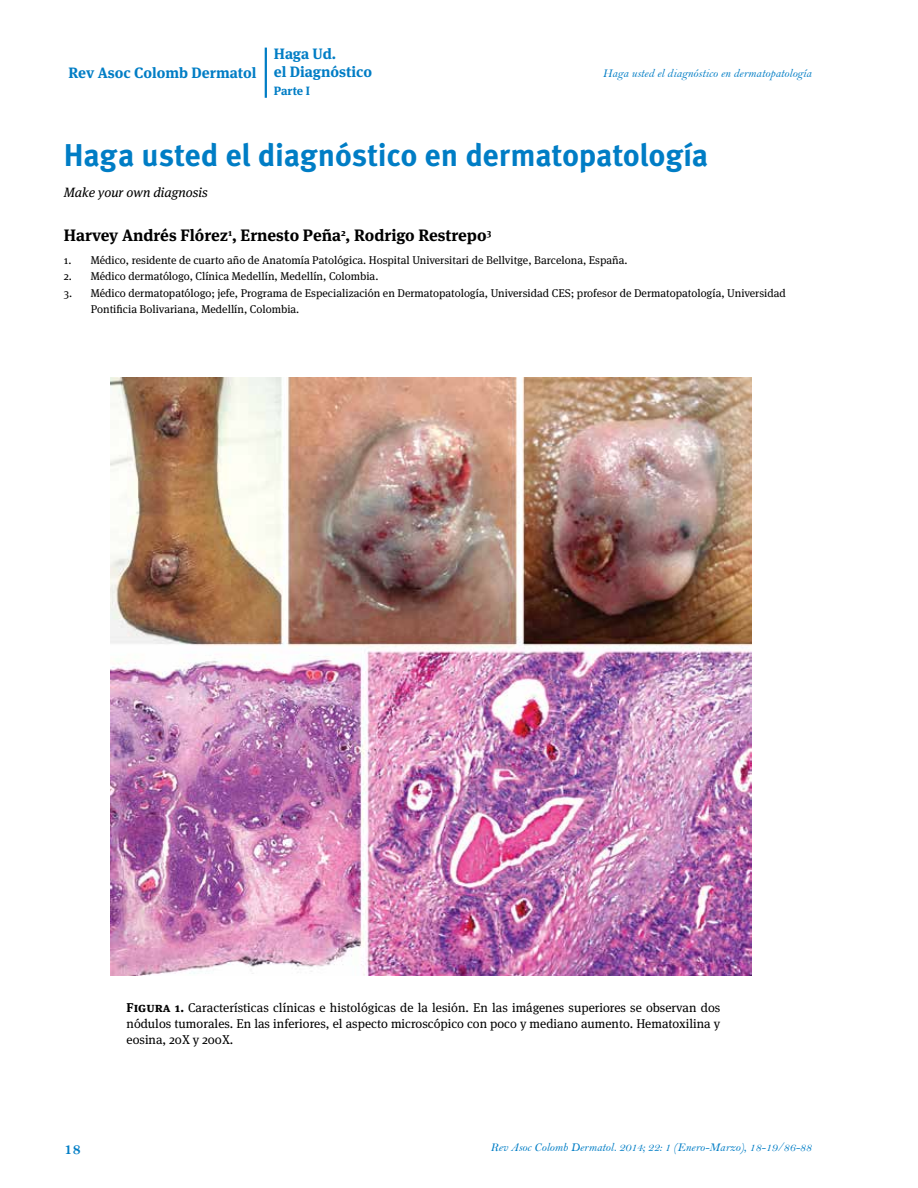
<style>
.page{position:relative;width:918px;height:1188px;background:#fff}
.page>*{position:absolute;margin:0;border:0;box-sizing:border-box;transform-origin:0 0}
.t1{font:700 31.5px "Meta Pro";letter-spacing:-.01em;color:#007dc5}
.t2{font:700 16.5px "Meta Serif OT";color:#000}
.t3{font:16.5px "Bell MT Bold";color:#007dc5}
.t4{font:700 15px/18px "Meta Serif OT";color:#007dc5}
.t5{font:italic 13.5px "Meta Serif OT";color:#000}
.t6{font:12.75px/15.8px "Meta Serif OT";color:#000;text-align:justify}
.t7{font:12px "Bell MT Italic";color:#007dc5}
.t8{font:700 12px "Meta Serif OT";color:#007dc5}
.t9{font:11.25px/16.5px "Meta Serif OT";color:#000}
.s1{font-weight:700}
</style>
<div class="page">
<hr style="left:265px;top:48px;width:2px;height:50px;background:#007dc5">
<img style="left:110px;top:378px;width:641px;height:597px">
<h3 class="t4" style="left:68px;top:64px;width:189px">Rev Asoc Colomb Dermatol</h3>
<h3 class="t4" style="left:274px;top:45px;width:100px">Haga Ud.<br>el Diagnóstico</h3>
<p class="t8" style="left:274px;top:84px;width:38px">Parte I</p>
<p class="t7" style="left:603px;top:66px;width:210px">Haga usted el diagnóstico en dermatopatología</p>
<h1 class="t1" style="left:64px;top:135px;width:646px">Haga usted el diagnóstico en dermatopatología</h1>
<p class="t5" style="left:64px;top:184px;width:146px">Make your own diagnosis</p>
<h2 class="t2" style="left:64px;top:225px;width:429px">Harvey Andrés Flórez<sup>1</sup>, Ernesto Peña<sup>2</sup>, Rodrigo Restrepo<sup>3</sup></h2>
<p class="t9" style="left:64px;top:252px;width:565px">1. Médico, residente de cuarto año de Anatomía Patológica. Hospital Universitari de Bellvitge, Barcelona, España.</p>
<p class="t9" style="left:64px;top:268px;width:316px">2. Médico dermatólogo, Clínica Medellín, Medellín, Colombia.</p>
<p class="t9" style="left:91px;top:285px;width:697px;text-indent:-27px">3. Médico dermatopatólogo; jefe, Programa de Especialización en Dermatopatología, Universidad CES; profesor de Dermatopatología, Universidad<br>Pontificia Bolivariana, Medellín, Colombia.</p>
<h2 class="t3" style="left:64px;top:1138px;width:19px">18</h2>
<p class="t6" style="left:127px;top:1000px;width:595px"><span class="s1">Figura 1.</span> Características clínicas e histológicas de la lesión. En las imágenes superiores se observan dos nódulos tumorales. En las inferiores, el aspecto microscópico con poco y mediano aumento. Hematoxilina y eosina, 20X y 200X.</p>
<p class="t7" style="left:491px;top:1140px;width:323px">Rev Asoc Colomb Dermatol. 2014; 22: 1 (Enero-Marzo), 18-19/86-88</p>
</div>
